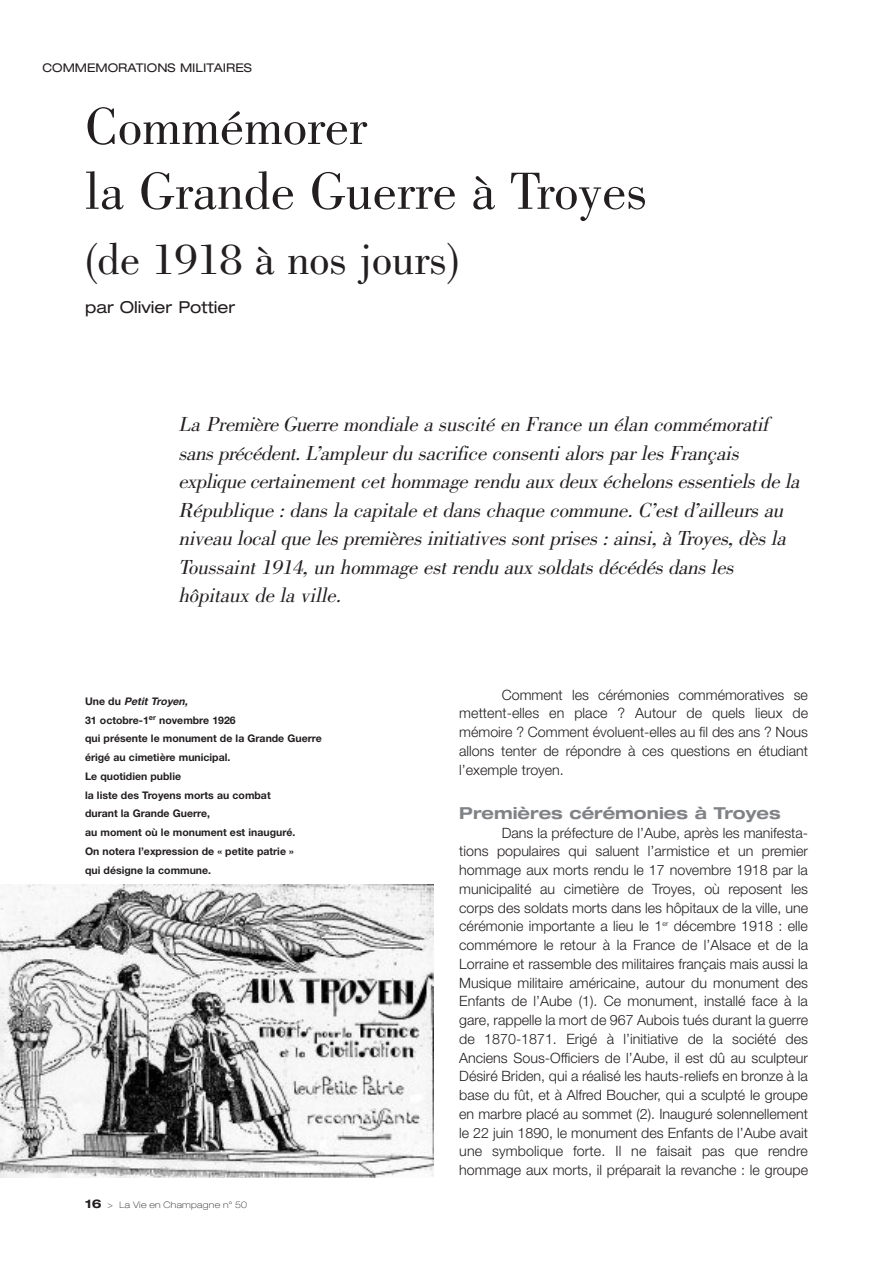
<style>
.page{position:relative;width:893px;height:1263px;background:#fff}
.page>*{position:absolute;margin:0;border:0;box-sizing:border-box;transform-origin:0 0}
.t1{font:54px/64.8px "Bodoni";color:#231f20}
.t2{font:45px "Bodoni";color:#231f20}
.t3{font:italic 21px/28.5px "Bodoni";color:#231f20}
.t4{font:700 expanded 16.5px "Helvetica Neue";color:#808285}
.t5{font:expanded 16.5px "Helvetica Neue";color:#231f20}
.t6{font:300 14.25px/18.8px "Helvetica Neue";color:#231f20;text-align:justify}
.t7{font:expanded 12px "Helvetica Neue";color:#231f20}
.t8{font:700 10.5px/18.8px "Helvetica Neue";color:#231f20}
.t9{font:100 expanded 9px "Helvetica Neue";letter-spacing:.03em;color:#231f20}
.s1{font-style:italic}
.s2{font-weight:700;font-size:12px}
</style>
<div class="page">
<img style="left:0;top:884px;width:434px;height:294px">
<p class="t7" style="left:43px;top:64px;width:211px">COMMEMORATIONS MILITAIRES</p>
<h1 class="t1" style="left:85px;top:99px;width:564px">Commémorer<br>la Grande Guerre à Troyes</h1>
<h2 class="t2" style="left:85px;top:242px;width:376px">(de 1918 à nos jours)</h2>
<p class="t5" style="left:85px;top:301px;width:152px">par Olivier Pottier</p>
<p class="t3" style="left:179px;top:412px;width:627px">La PremièreGuerre mondiale a suscité en France un élan commémoratif sansprécédent.L’ampleur du sacrifice consenti alors par les Français expliquecertainement cet hommage rendu aux deux échelonsessentielsde la République :dansla capitale etdanschaque commune.C’estd’ailleursau niveau localque lespremièresinitiativessontprises:ainsi,à Troyes,dèsla Toussaint 1914, un hommage est rendu aux soldatsdécédésdansles hôpitaux de la ville.</p>
<p class="t8" style="left:85px;top:693px;width:238px">U n e d u <span class="s1">Petit Troyen,<br></span>31 octobre-1<sup>er</sup> novembre 1926<br>qui présente le monument de la Grande Guerre érigé au cimetière municipal.<br>Le quotidien publie<br>la liste des Troyens morts au combat<br>durant la Grande Guerre,<br>au moment où le monument est inauguré.<br>On notera l’expression de « petite patrie »<br>qui désigne la commune.</p>
<p class="t9" style="left:85px;top:1201px;width:164px"><span class="s2">16</span> &gt; La Vie en Champagne n° 50</p>
<p class="t6" style="left:459px;top:686px;width:350px;text-indent:43px">Comment les cérémonies commémoratives se mettent-elles en place ? Autour de quels lieux de mémoire ? Comment évoluent-elles au fil des ans ? Nous allons tenter de répondre à ces questions en étudiant l’exemple troyen.</p>
<p class="t4" style="left:459px;top:807px;width:323px">Premières cérémonies à Troyes</p>
<p class="t6" style="left:459px;top:824px;width:350px;text-indent:43px">Dans la préfecture de l’Aube, après les manifesta&shy;tions populaires qui saluent l’armistice et un premier hommage aux morts rendu le 17 novembre 1918 par la municipalité au cimetière de Troyes, où reposent les corps des soldats morts dans les hôpitaux de la ville, une cérémonie importante a lieu le 1<sup>er</sup> décembre 1918 : elle commémore le retour à la France de l’Alsace et de la Lorraine et rassemble des militaires français mais aussi la Musique militaire américaine, autour du monument des Enfants de l’Aube (1). Ce monument, installé face à la gare, rappelle la mort de 967 Aubois tués durant la guerre de 1870-1871. Erigé à l’initiative de la société des Anciens Sous-Officiers de l’Aube, il est dû au sculpteur Désiré Briden, qui a réalisé les hauts-reliefs en bronze à la base du fût, et à Alfred Boucher, qui a sculpté le groupe en marbre placé au sommet (2). Inauguré solennellement le 22 juin 1890, le monument des Enfants de l’Aube avait une symbolique forte. Il ne faisait pas que rendre hommage aux morts, il préparait la revanche : le groupe</p>
</div>
